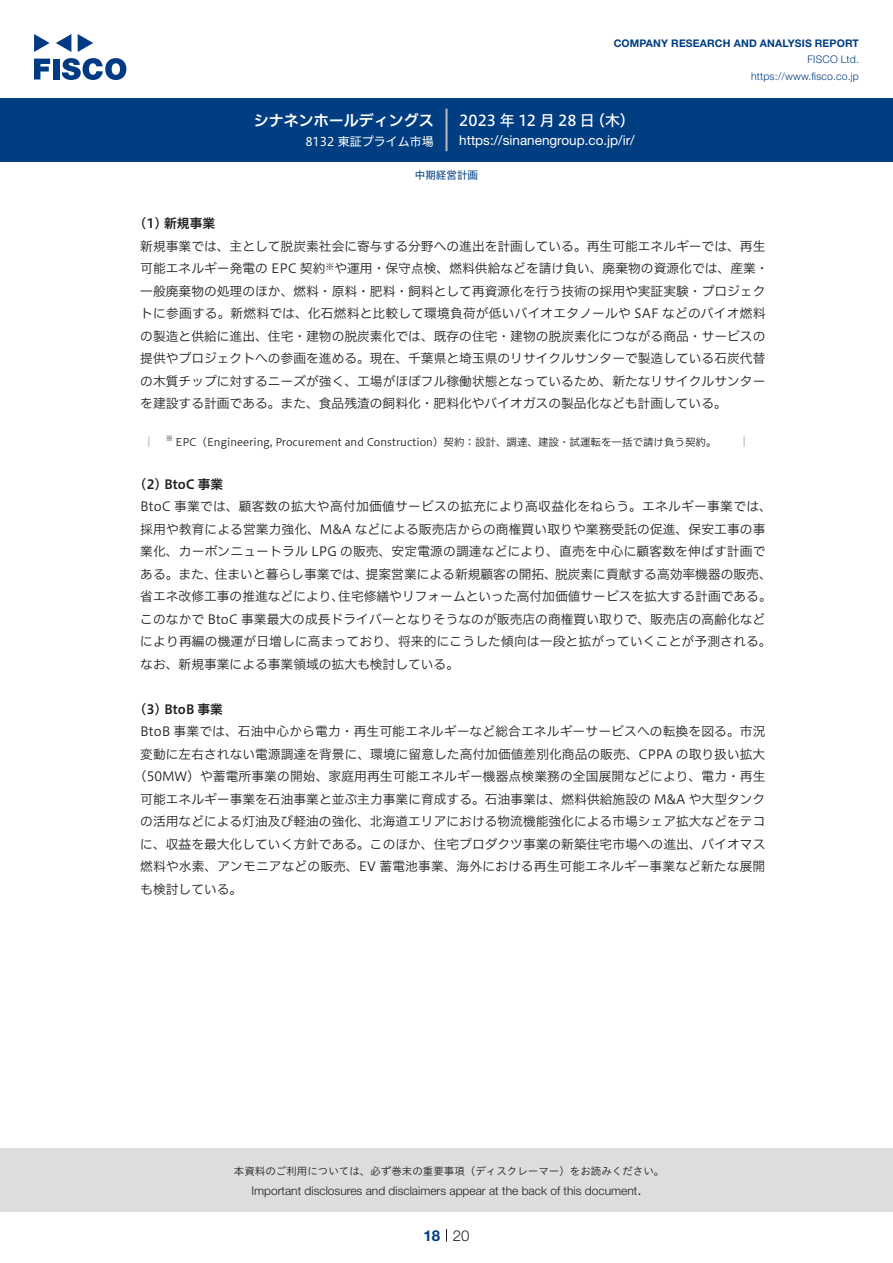
<style>
.page{position:relative;width:893px;height:1263px;background:#fff}
.page>*{position:absolute;margin:0;border:0;box-sizing:border-box;transform-origin:0 0}
.t1{font:15px "Hiragino UD Sans F Std N W5";letter-spacing:.01em;color:#fff}
.t2{font:15px "Hiragino UD Sans F Std N W6";color:#fff}
.t3{font:300 15px "Helvetica Neue LT Std";color:#231f20}
.t4{font:700 15px "Helvetica Neue LT Std";color:#003d81}
.t5{font:13.5px "Helvetica Neue LT Std";color:#fff}
.t6{font:12.75px/22.5px "Hiragino UD Sans F Std N W3";color:#231f20}
.t7{font:12.75px "Hiragino UD Sans F Std N W3";letter-spacing:.02em;color:#231f20}
.t8{font:12.75px "Hiragino UD Sans F Std N W6";color:#231f20}
.t9{font:300 12px "Helvetica Neue LT Std";color:#231f20}
.t10{font:12px "Hiragino UD Sans F Std N W4";color:#fff}
.t11{font:10.5px "Hiragino UD Sans F Std N W3";color:#231f20}
.t12{font:10.5px "Hiragino UD Sans Std W3";color:#231f20}
.t13{font:700 10.5px "Helvetica Neue LT Std";letter-spacing:.015em;color:#003d81}
.t14{font:300 10.5px/16.5px "Helvetica Neue LT Std";letter-spacing:.015em;color:#003d81;text-align:right}
.t15{font:10.5px "Hiragino UD Sans F Std N W4";color:#003d81}
.t16{font:8.85px "Hiragino UD Sans F Std N W3";color:#231f20}
.t17{font:7.35px "Hiragino UD Sans F Std N W3";color:#231f20}
</style>
<div class="page">
<div style="left:0;top:1148px;width:893px;height:64px;background:#ddd"></div>
<svg style="left:34px;top:59px;width:16px;height:20px"></svg>
<div style="left:53px;top:59px;width:6px;height:20px;background:#003a83"></div>
<svg style="left:62px;top:58px;width:64px;height:22px"></svg>
<svg style="left:34px;top:34px;width:16px;height:18px"></svg>
<svg style="left:78px;top:34px;width:15px;height:18px"></svg>
<svg style="left:56px;top:34px;width:15px;height:18px"></svg>
<div style="left:0;top:98px;width:893px;height:64px;background:#003d81"></div>
<hr style="left:445px;top:109px;width:3px;height:42px;background:#b5b5b6">
<svg style="left:446px;top:1229px;width:1px;height:13px"></svg>
<svg style="left:148px;top:436px;width:2px;height:11px"></svg>
<svg style="left:743px;top:436px;width:2px;height:11px"></svg>
<p class="t2" style="left:254px;top:109px;width:182px">シナネンホールディングス</p>
<p class="t10" style="left:305px;top:132px;width:130px">8132 東証プライム市場</p>
<p class="t13" style="left:614px;top:37px;width:247px">COMPANY RESEARCH AND ANALYSIS REPORT</p>
<p class="t14" style="left:751px;top:51px;width:109px">FISCO Ltd. https://www.fisco.co j p.</p>
<p class="t1" style="left:590px;top:109px;width:46px">（木(</p>
<p class="t1" style="left:459px;top:109px;width:137px">2023 年 12 月 28 日</p>
<p class="t5" style="left:459px;top:132px;width:177px">https://sinanengroup. c o j p. /i r/</p>
<p class="t15" style="left:415px;top:167px;width:64px">中期経営計画</p>
<p class="t8" style="left:140px;top:214px;width:76px">1( ) 新規事業</p>
<p class="t6" style="left:140px;top:234px;width:630px;text-align:right">新規事業では、主として脱炭素社会に寄与する分野への進出を計画している。再生可能エネルギーでは、再生や運用・保守点検、燃料供給などを請け負い、廃棄物の資源化では、産業・</p>
<p class="t6" style="left:140px;top:256px;width:627px">可能エネルギー発電の EPC 契約<br>一般廃棄物の処理のほか、燃料・原料・肥料・飼料として再資源化を行う技術の採用や実証実験・プロジェクトに参画する。新燃料では、化石燃料と比較して環境負荷が低いバイオエタノールや SAF などのバイオ燃料の製造と供給に進出、住宅・建物の脱炭素化では、既存の住宅・建物の脱炭素化につながる商品・サービスの提供やプロジェクトへの参画を進める。現在、千葉県と埼玉県のリサイクルサンターで製造している石炭代替の木質チップに対するニーズが強く、工場がほぼフル稼働状態となっているため、新たなリサイクルサンターを建設する計画である。また、食品残渣の飼料化・肥料化やバイオガスの製品化なども計画している。</p>
<p class="t11" style="left:176px;top:434px;width:542px">EPC（Engineering, Procurement and Construction）契約：設計、調達、建設・試運転を一括で請け負う契約。</p>
<p class="t16" style="left:325px;top:260px;width:10px">※</p>
<p class="t17" style="left:166px;top:433px;width:9px">※</p>
<p class="t8" style="left:140px;top:474px;width:85px">2( ) BtoC 事業</p>
<p class="t7" style="left:140px;top:497px;width:633px">BtoC 事業では、顧客数の拡大や高付加価値サービスの拡充により高収益化をねらう。エネルギー事業では、</p>
<p class="t6" style="left:140px;top:517px;width:627px">採用や教育による営業力強化、M&amp;A などによる販売店からの商権買い取りや業務受託の促進、保安工事の事</p>
<p class="t6" style="left:140px;top:540px;width:627px">業化、カーボンニュートラル LPG の販売、安定電源の調達などにより、直売を中心に顧客数を伸ばす計画で</p>
<p class="t6" style="left:555px;top:562px;width:218px">脱炭素に貢献する高効率機器の販売、</p>
<p class="t6" style="left:215px;top:562px;width:154px">住まいと暮らし事業では、</p>
<p class="t6" style="left:366px;top:562px;width:193px">提案営業による新規顧客の開拓、</p>
<p class="t6" style="left:140px;top:562px;width:78px">ある。また、</p>
<p class="t6" style="left:338px;top:585px;width:435px">住宅修繕やリフォームといった高付加価値サービスを拡大する計画である。</p>
<p class="t6" style="left:140px;top:585px;width:633px">省エネ改修工事の推進などにより、<br>このなかで BtoC 事業最大の成長ドライバーとなりそうなのが販売店の商権買い取りで、販売店の高齢化などにより再編の機運が日増しに高まっており、将来的にこうした傾向は一段と拡がっていくことが予測される。なお、新規事業による事業領域の拡大も検討している。</p>
<p class="t8" style="left:140px;top:699px;width:84px">3( ) BtoB 事業</p>
<p class="t6" style="left:140px;top:720px;width:627px">BtoB 事業では、石油中心から電力・再生可能エネルギーなど総合エネルギーサービスへの転換を図る。市況</p>
<p class="t6" style="left:140px;top:742px;width:626px">変動に左右されない電源調達を背景に、環境に留意した高付加価値差別化商品の販売、CPPA の取り扱い拡大</p>
<p class="t6" style="left:134px;top:765px;width:633px">（50MW）や蓄電所事業の開始、家庭用再生可能エネルギー機器点検業務の全国展開などにより、電力・再生</p>
<p class="t6" style="left:140px;top:787px;width:627px">可能エネルギー事業を石油事業と並ぶ主力事業に育成する。石油事業は、燃料供給施設の M&amp;A や大型タンク</p>
<p class="t6" style="left:140px;top:810px;width:627px">の活用などによる灯油及び軽油の強化、北海道エリアにおける物流機能強化による市場シェア拡大などをテコ</p>
<p class="t6" style="left:140px;top:832px;width:627px">に、収益を最大化していく方針である。このほか、住宅プロダクツ事業の新築住宅市場への進出、バイオマス</p>
<p class="t6" style="left:140px;top:855px;width:626px">燃料や水素、アンモニアなどの販売、EV 蓄電池事業、海外における再生可能エネルギー事業など新たな展開</p>
<p class="t6" style="left:140px;top:877px;width:104px">も検討している。</p>
<p class="t12" style="left:234px;top:1163px;width:432px">本資料のご利用については、必ず巻末の重要事項（ディスクレーマー）をお読みください。</p>
<p class="t3" style="left:637px;top:1180px;width:6px">.</p>
<p class="t9" style="left:251px;top:1183px;width:387px">Important disclosures and disclaimers appear at the back of this document</p>
<p class="t4" style="left:423px;top:1226px;width:18px">18</p>
<p class="t3" style="left:453px;top:1226px;width:18px">20</p>
</div>
